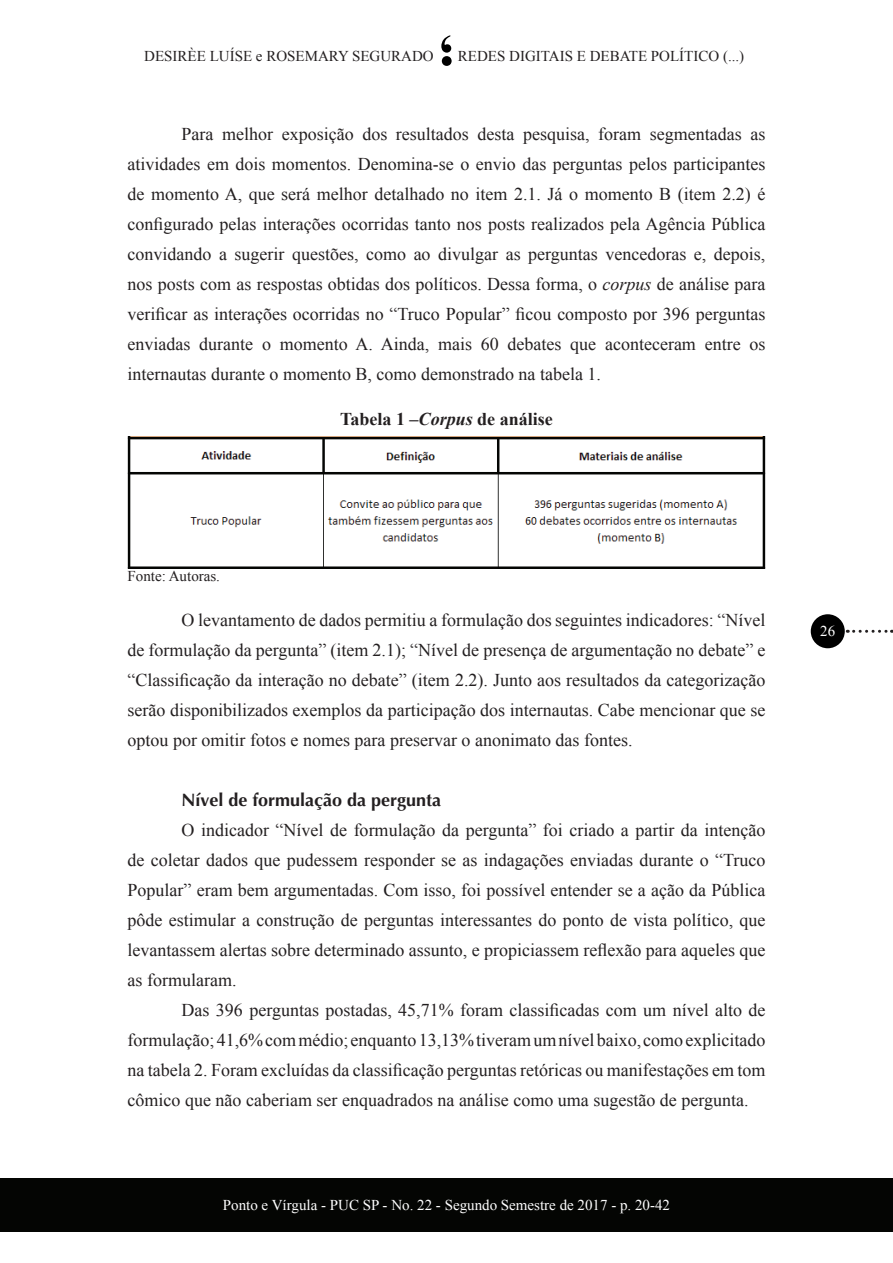
<style>
.page{position:relative;width:893px;height:1263px;background:#fff}
.page>*{position:absolute;margin:0;border:0;box-sizing:border-box;transform-origin:0 0}
.t1{font:18px/30px "Times New Roman";color:#231f20;text-align:justify}
.t2{font:700 18px "Optima";color:#231f20}
.t3{font:700 18px "Times New Roman";color:#231f20}
.t4{font:15px "Times New Roman";color:#231f20}
.t5{font:15px "Times New Roman";color:#fff}
.s1{font-style:italic}
</style>
<div class="page">
<svg style="left:441px;top:35px;width:11px;height:31px"></svg>
<div style="left:0;top:1178px;width:893px;height:54px;background:#040503"></div>
<div style="left:811px;top:614px;width:34px;height:34px;background:#000;border-radius:50%"></div>
<svg style="left:854px;top:630px;width:38px;height:3px"></svg>
<img style="left:128px;top:437px;width:637px;height:131px">
<p class="t4" style="left:144px;top:46px;width:291px">DESIRÈE LUÍSE e ROSEMARY SEGURADO</p>
<p class="t4" style="left:458px;top:46px;width:288px">REDES DIGITAIS E DEBATE POLÍTICO (...)</p>
<p class="t1" style="left:128px;top:119px;width:639px;text-indent:54px">Para melhor exposição dos resultados desta pesquisa, foram segmentadas as atividades em dois momentos. Denomina-se o envio das perguntas pelos participantes de momento A, que será melhor detalhado no item 2.1. Já o momento B (item 2.2) é configurado pelas interações ocorridas tanto nos posts realizados pela Agência Pública convidando a sugerir questões, como ao divulgar as perguntas vencedoras e, depois, nos posts com as respostas obtidas dos políticos. Dessa forma, o <span class="s1">corpus</span> de análise para verificar as interações ocorridas no “Truco Popular” ficou composto por 396 perguntas enviadas durante o momento A. Ainda, mais 60 debates que aconteceram entre os internautas durante o momento B, como demonstrado na tabela 1.</p>
<p class="t3" style="left:340px;top:407px;width:214px">Tabela 1 –<span class="s1">Corpus</span> de análise</p>
<p class="t4" style="left:128px;top:566px;width:94px">Fonte: Autoras.</p>
<p class="t1" style="left:128px;top:605px;width:639px;text-indent:54px">O levantamento de dados permitiu a formulação dos seguintes indicadores: “Nível de formulação da pergunta” (item 2.1); “Nível de presença de argumentação no debate” e “Classificação da interação no debate” (item 2.2). Junto aos resultados da categorização serão disponibilizados exemplos da participação dos internautas. Cabe mencionar que se optou por omitir fotos e nomes para preservar o anonimato das fontes.</p>
<p class="t2" style="left:182px;top:789px;width:261px">Nível de formulação da pergunta</p>
<p class="t1" style="left:128px;top:815px;width:639px;text-indent:54px">O indicador “Nível de formulação da pergunta” foi criado a partir da intenção de coletar dados que pudessem responder se as indagações enviadas durante o “Truco Popular” eram bem argumentadas. Com isso, foi possível entender se a ação da Pública pôde estimular a construção de perguntas interessantes do ponto de vista político, que levantassem alertas sobre determinado assunto, e propiciassem reflexão para aqueles que as formularam.</p>
<p class="t1" style="left:128px;top:995px;width:639px;text-indent:54px">Das 396 perguntas postadas, 45,71% foram classificadas com um nível alto de formulação; 41,6% com médio; enquanto 13,13% tiveram um nível baixo, como explicitado na tabela 2. Foram excluídas da classificação perguntas retóricas ou manifestações em tom cômico que não caberiam ser enquadrados na análise como uma sugestão de pergunta.</p>
<p class="t5" style="left:223px;top:1195px;width:449px">Ponto e Vírgula - PUC SP - No. 22 - Segundo Semestre de 2017 - p. 20-42</p>
<p class="t5" style="left:820px;top:621px;width:16px">26</p>
</div>
